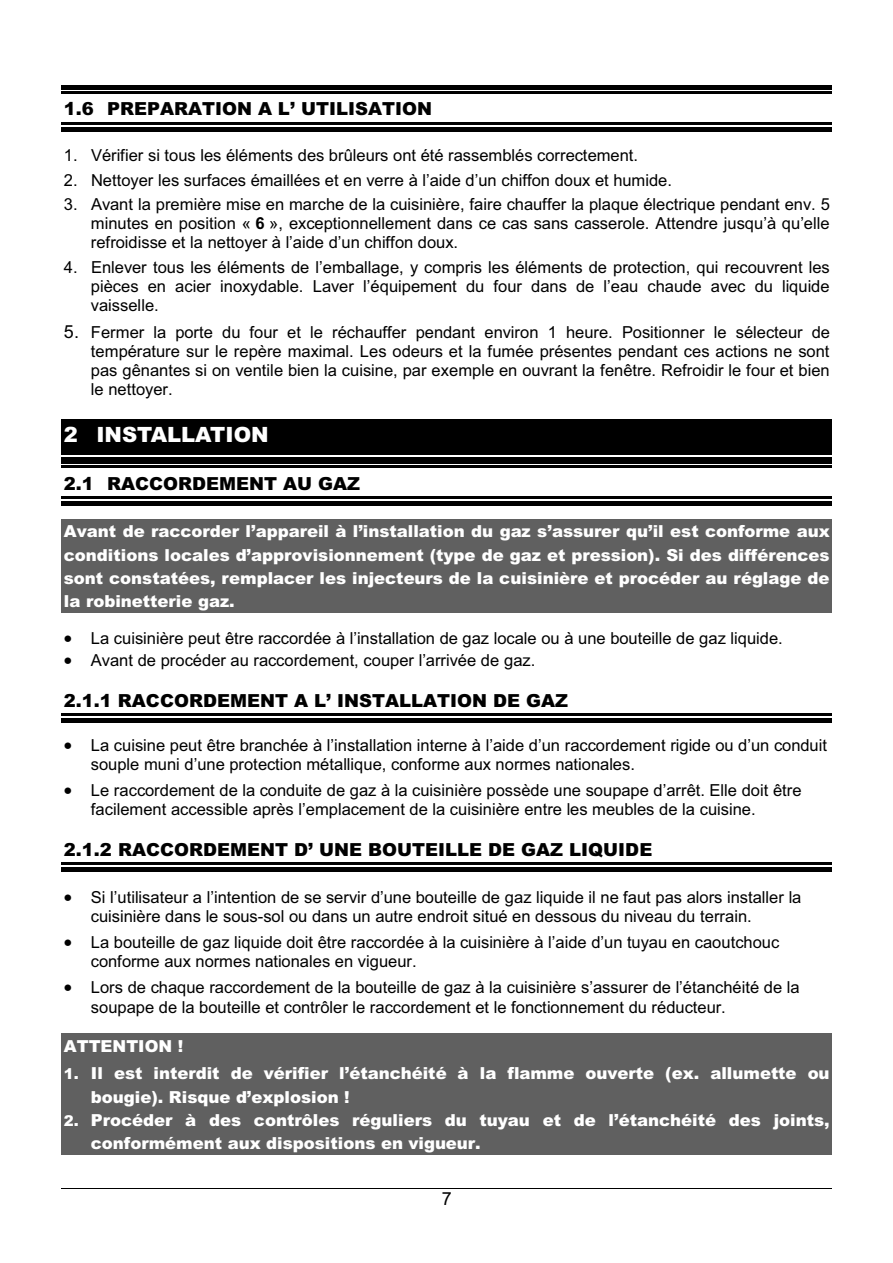
<style>
.page{position:relative;width:893px;height:1263px;background:#fff}
.page>*{position:absolute;margin:0;border:0;box-sizing:border-box;transform-origin:0 0}
.t1{font:900 21px "Arial";color:#fff}
.t2{font:900 18px "Arial";color:#000}
.t3{font:18px "Arial";color:#000}
.t4{font:16.5px/19px "Arial";color:#000}
.t5{font:900 16.5px/23.2px "Arial";letter-spacing:-.005em;color:#fff}
.s1{font-weight:700}
.s2{font-size:18px}
.s3{font-size:15px}
</style>
<div class="page">
<hr style="left:62px;top:1189px;width:770px;height:1px;background:#000">
<hr style="left:62px;top:85px;width:769px;height:4px;background:#000">
<hr style="left:62px;top:92px;width:769px;height:2px;background:#000">
<hr style="left:62px;top:127px;width:769px;height:4px;background:#000">
<hr style="left:62px;top:123px;width:769px;height:2px;background:#000">
<div style="left:62px;top:419px;width:769px;height:31px;background:#000"></div>
<hr style="left:62px;top:457px;width:769px;height:2px;background:#000">
<div style="left:62px;top:450px;width:769px;height:5px;background:#000"></div>
<div style="left:62px;top:459px;width:769px;height:5px;background:#000"></div>
<hr style="left:62px;top:466px;width:769px;height:2px;background:#000">
<hr style="left:62px;top:501px;width:769px;height:4px;background:#000">
<hr style="left:62px;top:497px;width:769px;height:2px;background:#000">
<div style="left:62px;top:519px;width:769px;height:24px;background:#606060"></div>
<div style="left:62px;top:543px;width:769px;height:23px;background:#606060"></div>
<div style="left:62px;top:566px;width:769px;height:23px;background:#606060"></div>
<div style="left:62px;top:589px;width:769px;height:23px;background:#606060"></div>
<div style="left:62px;top:718px;width:769px;height:5px;background:#000"></div>
<hr style="left:62px;top:714px;width:769px;height:2px;background:#000">
<div style="left:62px;top:867px;width:769px;height:5px;background:#000"></div>
<hr style="left:62px;top:863px;width:769px;height:2px;background:#000">
<div style="left:62px;top:1033px;width:769px;height:28px;background:#606060"></div>
<div style="left:62px;top:1061px;width:769px;height:23px;background:#606060"></div>
<div style="left:62px;top:1084px;width:769px;height:24px;background:#606060"></div>
<div style="left:62px;top:1108px;width:769px;height:23px;background:#606060"></div>
<div style="left:62px;top:1131px;width:769px;height:23px;background:#606060"></div>
<p class="t2" style="left:64px;top:103px;width:369px">1.6 PREPARATION A L’ UTILISATION</p>
<p class="t4" style="left:64px;top:147px;width:575px">1. Vérifier si tous les éléments des brûleurs ont été rassemblés correctement.</p>
<p class="t4" style="left:64px;top:172px;width:609px">2. Nettoyer les surfaces émaillées et en verre à l’aide d’un chiffon doux et humide.</p>
<p class="t4" style="left:91px;top:197px;width:740px;text-align:justify;text-indent:-27px">3. Avant la première mise en marche de la cuisinière, faire chauffer la plaque électrique pendant env. 5 minutes en position « <span class="s1">6</span> », exceptionnellement dans ce cas sans casserole. Attendre jusqu’à qu’elle refroidisse et la nettoyer à l’aide d’un chiffon doux.</p>
<p class="t4" style="left:91px;top:260px;width:740px;text-align:justify;text-indent:-27px">4. Enlever tous les éléments de l’emballage, y compris les éléments de protection, qui recouvrent les pièces en acier inoxydable. Laver l’équipement du four dans de l’eau chaude avec du liquide vaisselle.</p>
<p class="t4" style="left:91px;top:324px;width:740px;text-align:justify;text-indent:-27px"><span class="s2">5.</span> Fermer la porte du four et le réchauffer pendant environ 1 heure. Positionner le sélecteur de température sur le repère maximal. Les odeurs et la fumée présentes pendant ces actions ne sont pas gênantes si on ventile bien la cuisine, par exemple en ouvrant la fenêtre. Refroidir le four et bien le nettoyer.</p>
<p class="t1" style="left:64px;top:427px;width:206px">2 INSTALLATION</p>
<p class="t2" style="left:64px;top:477px;width:298px">2.1 RACCORDEMENT AU GAZ</p>
<p class="t5" style="left:64px;top:522px;width:767px;text-align:justify">Avant de raccorder l’appareil à l’installation du gaz s’assurer qu’il est conforme aux conditions locales d’approvisionnement (type de gaz et pression). Si des différences sont constatées, remplacer les injecteurs de la cuisinière et procéder au réglage de la robinetterie gaz.</p>
<p class="t4" style="left:64px;top:630px;width:720px">• La cuisinière peut être raccordée à l’installation de gaz locale ou à une bouteille de gaz liquide.</p>
<p class="t4" style="left:64px;top:652px;width:473px">• Avant de procéder au raccordement, couper l’arrivée de gaz.</p>
<p class="t2" style="left:64px;top:694px;width:505px">2.1.1 RACCORDEMENT A L’ INSTALLATION DE GAZ</p>
<p class="t4" style="left:91px;top:737px;width:737px;text-indent:-27px">• La cuisine peut être branchée à l’installation interne à l’aide d’un raccordement rigide ou d’un conduit souple muni d’une protection métallique, conforme aux normes nationales.</p>
<p class="t4" style="left:91px;top:782px;width:712px;text-indent:-27px">• Le raccordement de la conduite de gaz à la cuisinière possède une soupape d’arrêt. Elle doit être facilement accessible après l’emplacement de la cuisinière entre les meubles de la cuisine.</p>
<p class="t2" style="left:64px;top:843px;width:590px">2.1.2 RACCORDEMENT D’ UNE BOUTEILLE DE GAZ LIQUIDE</p>
<p class="t4" style="left:91px;top:890px;width:712px;text-indent:-27px">• Si l’utilisateur a l’intention de se servir d’une bouteille de gaz liquide il ne faut pas alors installer la cuisinière dans le sous-sol ou dans un autre endroit situé en dessous du niveau du terrain.</p>
<p class="t4" style="left:91px;top:935px;width:690px;text-indent:-27px">• La bouteille de gaz liquide doit être raccordée à la cuisinière à l’aide d’un tuyau en caoutchouc conforme aux normes nationales en vigueur.</p>
<p class="t4" style="left:91px;top:980px;width:710px;text-indent:-27px">• Lors de chaque raccordement de la bouteille de gaz à la cuisinière s’assurer de l’étanchéité de la soupape de la bouteille et contrôler le raccordement et le fonctionnement du réducteur.</p>
<p class="t5" style="left:64px;top:1036px;width:121px">ATTENTION !</p>
<p class="t5" style="left:91px;top:1063px;width:740px;text-indent:-27px"><span class="s3">1.</span> Il est interdit de vérifier l’étanchéité à la flamme ouverte (ex. allumette ou bougie). Risque d’explosion !</p>
<p class="t5" style="left:91px;top:1110px;width:740px;text-indent:-27px"><span class="s3">2.</span> Procéder à des contrôles réguliers du tuyau et de l’étanchéité des joints, conformément aux dispositions en vigueur.</p>
<p class="t3" style="left:442px;top:1192px;width:12px">7</p>
</div>
